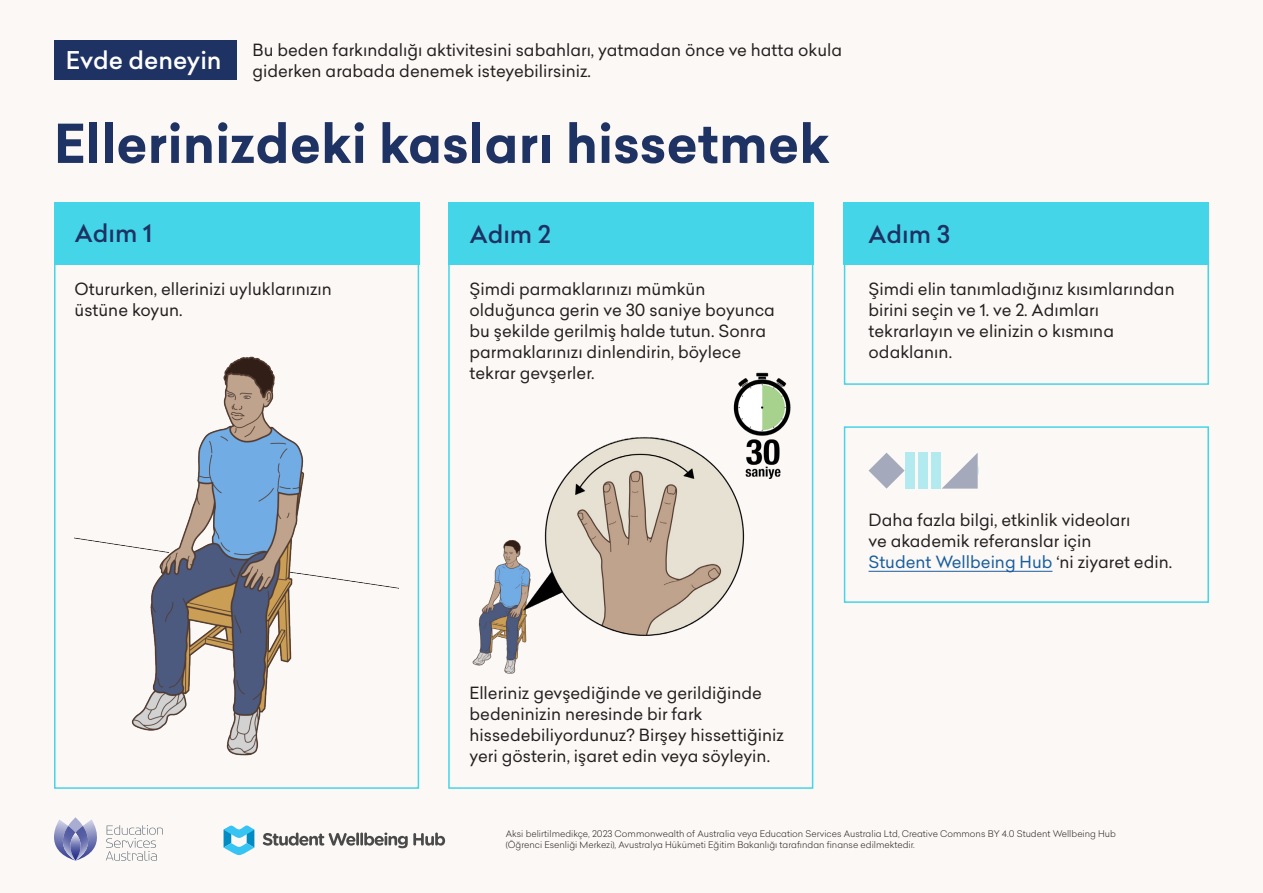
<style>
.page{position:relative;width:1263px;height:893px;background:#fcf8f5}
.page>*{position:absolute;margin:0;border:0;box-sizing:border-box;transform-origin:0 0}
.t1{font:700 52.5px "Celias";color:#1e3263}
.t2{font:500 24px "Celias";color:#1e3263}
.t3{font:500 24px "Celias";color:#fff}
.t4{font:16.5px/21px "Celias";color:#231f20}
.t5{font:300 9px/10.8px "Celias";color:#231f20}
.s1{color:#175d9e}
</style>
<div class="page">
<div style="left:448px;top:202px;width:365px;height:587px;background:#fcf8f5;border:2px solid #44d5e9"></div>
<div style="left:844px;top:202px;width:365px;height:183px;background:#fcf8f5;border:2px solid #44d5e9"></div>
<div style="left:844px;top:426px;width:365px;height:177px;background:#fcf8f5;border:2px solid #44d5e9"></div>
<div style="left:54px;top:40px;width:183px;height:40px;background:#1e3263"></div>
<div style="left:449px;top:202px;width:365px;height:62px;background:#44d5e9"></div>
<div style="left:844px;top:202px;width:365px;height:62px;background:#44d5e9"></div>
<div style="left:54px;top:202px;width:365px;height:62px;background:#44d5e9"></div>
<div style="left:54px;top:202px;width:365px;height:587px;border:2px solid #44d5e9"></div>
<img style="left:75px;top:356px;width:323px;height:400px">
<img style="left:472px;top:437px;width:273px;height:237px">
<svg style="left:224px;top:825px;width:30px;height:30px"></svg>
<svg style="left:263px;top:832px;width:182px;height:16px"></svg>
<svg style="left:54px;top:819px;width:109px;height:42px"></svg>
<hr style="left:868px;top:571px;width:184px;height:1px;background:#175d9e">
<svg style="left:868px;top:453px;width:36px;height:36px"></svg>
<svg style="left:942px;top:453px;width:36px;height:36px"></svg>
<div style="left:932px;top:453px;width:9px;height:36px;background:#b3eaf0"></div>
<div style="left:905px;top:453px;width:9px;height:36px;background:#b3eaf0"></div>
<div style="left:918px;top:453px;width:10px;height:36px;background:#b3eaf0"></div>
<img style="left:732px;top:372px;width:59px;height:109px">
<h2 class="t3" style="left:66px;top:43px;width:157px">Evde deneyin</h2>
<p class="t4" style="left:252px;top:40px;width:591px">Bu beden farkındalığı aktivitesini sabahları, yatmadan önce ve hatta okula giderken arabada denemek isteyebilirsiniz.</p>
<h1 class="t1" style="left:54px;top:106px;width:777px">Ellerinizdeki kasları hissetmek</h1>
<h2 class="t2" style="left:75px;top:217px;width:79px">Adım 1</h2>
<h2 class="t2" style="left:470px;top:218px;width:83px">Adım 2</h2>
<h2 class="t2" style="left:868px;top:218px;width:83px">Adım 3</h2>
<p class="t4" style="left:75px;top:278px;width:259px">Otururken, ellerinizi uyluklarınızın üstüne koyun.</p>
<p class="t4" style="left:470px;top:278px;width:307px">Şimdi parmaklarınızı mümkün olduğunca gerin ve 30 saniye boyunca bu şekilde gerilmiş halde tutun. Sonra parmaklarınızı dinlendirin, böylece tekrar gevşerler.</p>
<p class="t4" style="left:470px;top:682px;width:316px">Elleriniz gevşediğinde ve gerildiğinde bedeninizin neresinde bir fark hissedebiliyordunuz? Birşey hissettiğiniz yeri gösterin, işaret edin veya söyleyin.</p>
<p class="t4" style="left:868px;top:278px;width:308px">Şimdi elin tanımladığınız kısımlarından birini seçin ve 1. ve 2. Adımları tekrarlayın ve elinizin o kısmına odaklanın.</p>
<p class="t4" style="left:868px;top:510px;width:305px">Daha fazla bilgi, etkinlik videoları<br>ve akademik referanslar için<br><span class="s1">Student Wellbeing Hub</span> ‘ni ziyaret edin.</p>
<p class="t5" style="left:506px;top:828px;width:612px">Aksi belirtilmedikçe, 2023 Commonwealth of Australia veya Education Services Australia Ltd, Creative Commons BY 4.0 Student Wellbeing Hub (Öğrenci Esenliği Merkezi), Avustralya Hükümeti Eğitim Bakanlığı tarafından finanse edilmektedir.</p>
</div>
